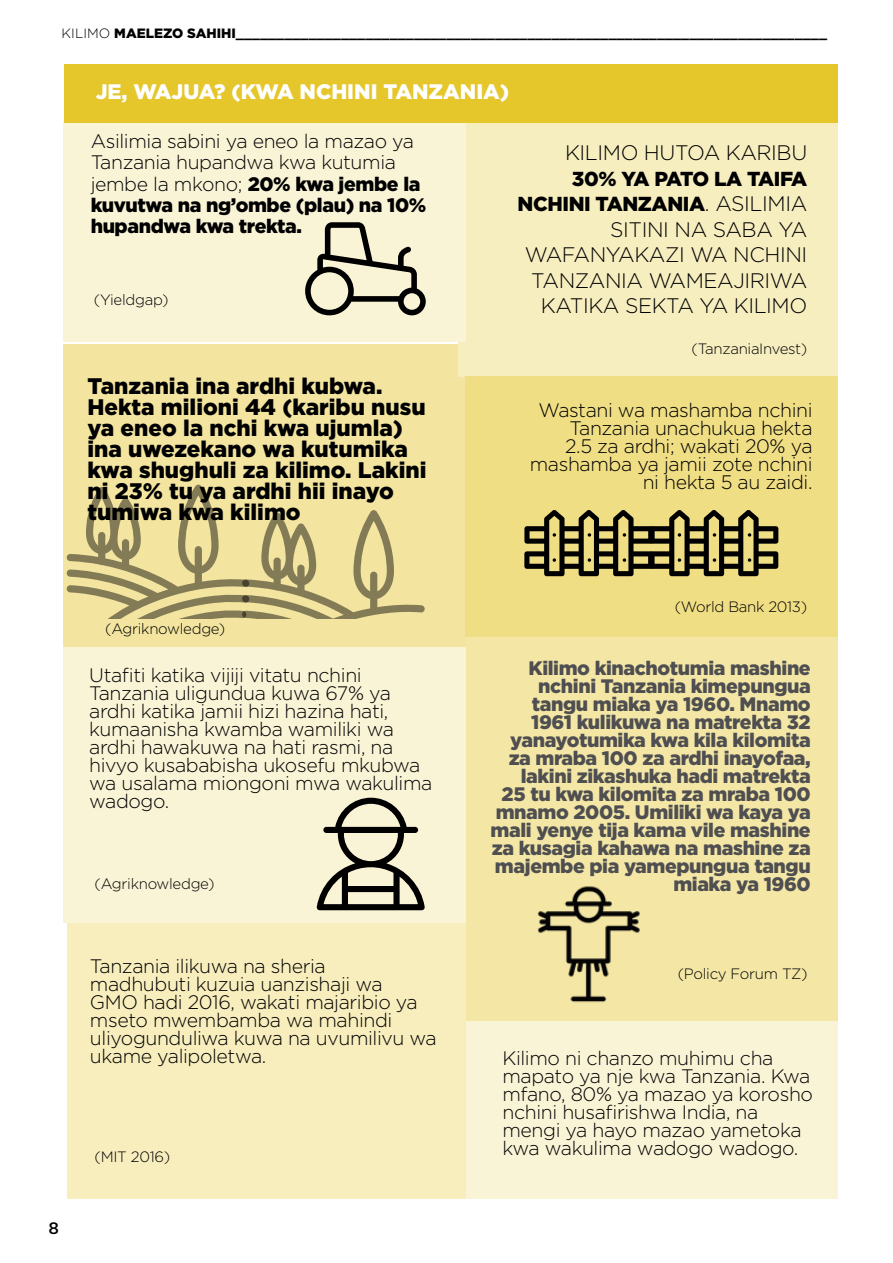
<style>
.page{position:relative;width:893px;height:1263px;background:#fff}
.page>*{position:absolute;margin:0;border:0;box-sizing:border-box;transform-origin:0 0}
.t1{font:900 22.5px/21px "Gotham";color:#000}
.t2{font:300 21px/25.5px "Gotham";letter-spacing:-.02em;color:#000;text-align:right}
.t3{font:900 21px "Gotham";color:#fff}
.t4{font:900 20.25px/25.5px "Gotham";letter-spacing:-.02em;color:#000;text-align:right}
.t5{font:300 19.5px/18px "Gotham";letter-spacing:-.02em;color:#000}
.t6{font:900 19.5px/18px "Gotham";letter-spacing:-.02em;color:#4f4f51;text-align:right}
.t7{font:700 16.5px "Muli";color:#000}
.t8{font:300 15px "Gotham";letter-spacing:-.02em;color:#000}
.t9{font:900 13.5px "Gotham";color:#000}
.s1{font-weight:300}
.s2{font-weight:900}
.s3{font-weight:300;font-size:21px}
</style>
<div class="page">
<div style="left:466px;top:1020px;width:372px;height:178px;background:#faf4d7"></div>
<div style="left:64px;top:344px;width:402px;height:304px;background:#f3e5a0"></div>
<svg style="left:67px;top:485px;width:358px;height:134px"></svg>
<div style="left:466px;top:637px;width:372px;height:383px;background:#f4e7a6"></div>
<div style="left:458px;top:121px;width:380px;height:255px;background:#f7eec0"></div>
<div style="left:466px;top:376px;width:372px;height:261px;background:#f0de84"></div>
<div style="left:64px;top:121px;width:402px;height:221px;background:#faf4d7"></div>
<div style="left:64px;top:64px;width:774px;height:58px;background:#e5c62b"></div>
<svg style="left:305px;top:222px;width:121px;height:93px"></svg>
<div style="left:64px;top:647px;width:402px;height:276px;background:#faf4d7"></div>
<svg style="left:524px;top:510px;width:254px;height:66px"></svg>
<svg style="left:317px;top:798px;width:108px;height:112px"></svg>
<div style="left:67px;top:923px;width:399px;height:275px;background:#f7edbd"></div>
<img style="left:537px;top:886px;width:103px;height:117px">
<p class="t9" style="left:62px;top:24px;width:767px"><span class="s1">KILIMO</span> MAELEZO SAHIHI_________________________________________________________________________</p>
<p class="t3" style="left:96px;top:77px;width:415px">JE, WAJUA? (KWA NCHINI TANZANIA)</p>
<p class="t5" style="left:91px;top:131px;width:337px;line-height:21px">Asilimia sabini ya eneo la mazao ya<br>Tanzania hupandwa kwa kutumia jembe la mkono; <span class="s2">20% kwa jembe la kuvutwa na ng’ombe (plau) na 10% hupandwa kwa trekta.</span></p>
<p class="t2" style="left:565px;top:139px;width:244px">KILIMO HUTOA KARIBU</p>
<p class="t4" style="left:518px;top:166px;width:291px">30% YA PATO LA TAIFA<br>NCHINI TANZANIA<span class="s1">.</span> <span class="s3">ASILIMIA</span></p>
<p class="t2" style="left:525px;top:216px;width:284px">SITINI NA SABA YA<br>WAFANYAKAZI WA NCHINI<br>TANZANIA WAMEAJIRIWA<br>KATIKA SEKTA YA KILIMO</p>
<p class="t8" style="left:94px;top:290px;width:76px">(Yieldgap)</p>
<p class="t1" style="left:87px;top:376px;width:341px">Tanzania ina ardhi kubwa.<br>Hekta milioni 44 (karibu nusu ya eneo la nchi kwa ujumla) ina uwezekano wa kutumika kwa shughuli za kilimo. Lakini ni 23% tu ya ardhi hii inayo tumiwa kwa kilimo</p>
<p class="t8" style="left:105px;top:619px;width:122px">(Agriknowledge)</p>
<p class="t5" style="left:89px;top:665px;width:345px">Utafiti katika vijiji vitatu nchini<br>Tanzania uligundua kuwa 67% ya ardhi katika jamii hizi hazina hati, kumaanisha kwamba wamiliki wa ardhi hawakuwa na hati rasmi, na hivyo kusababisha ukosefu mkubwa wa usalama miongoni mwa wakulima wadogo.</p>
<p class="t8" style="left:95px;top:874px;width:122px">(Agriknowledge)</p>
<p class="t5" style="left:90px;top:957px;width:348px">Tanzania ilikuwa na sheria<br>madhubuti kuzuia uanzishaji wa<br>GMO hadi 2016, wakati majaribio ya mseto mwembamba wa mahindi uliyogunduliwa kuwa na uvumilivu wa ukame yalipoletwa.</p>
<p class="t8" style="left:341px;top:997px;width:107px">(Conversation)</p>
<p class="t7" style="left:49px;top:1216px;width:11px">8</p>
<p class="t8" style="left:95px;top:1147px;width:77px">(MIT 2016)</p>
<p class="t8" style="left:692px;top:339px;width:117px">(TanzaniaInvest)</p>
<p class="t5" style="left:530px;top:401px;width:284px;text-align:right">Wastani wa mashamba nchini<br>Tanzania unachukua hekta<br>2.5 za ardhi; wakati 20% ya mashamba ya jamii zote nchini ni hekta 5 au zaidi.</p>
<p class="t8" style="left:675px;top:597px;width:134px">(World Bank 2013)</p>
<p class="t6" style="left:491px;top:659px;width:322px">Kilimo kinachotumia mashine nchini Tanzania kimepungua tangu miaka ya 1960. Mnamo<br>1961 kulikuwa na matrekta 32 yanayotumika kwa kila kilomita za mraba 100 za ardhi inayofaa, lakini zikashuka hadi matrekta<br>25 tu kwa kilomita za mraba 100 mnamo 2005. Umiliki wa kaya ya mali yenye tija kama vile mashine za kusagia kahawa na mashine za majembe pia yamepungua tangu miaka ya 1960</p>
<p class="t8" style="left:678px;top:965px;width:131px">(Policy Forum TZ)</p>
<p class="t5" style="left:502px;top:1048px;width:312px">Kilimo ni chanzo muhimu cha mapato ya nje kwa Tanzania. Kwa mfano, 80% ya mazao ya korosho nchini husafirishwa India, na mengi ya hayo mazao yametoka kwa wakulima wadogo wadogo.</p>
</div>
